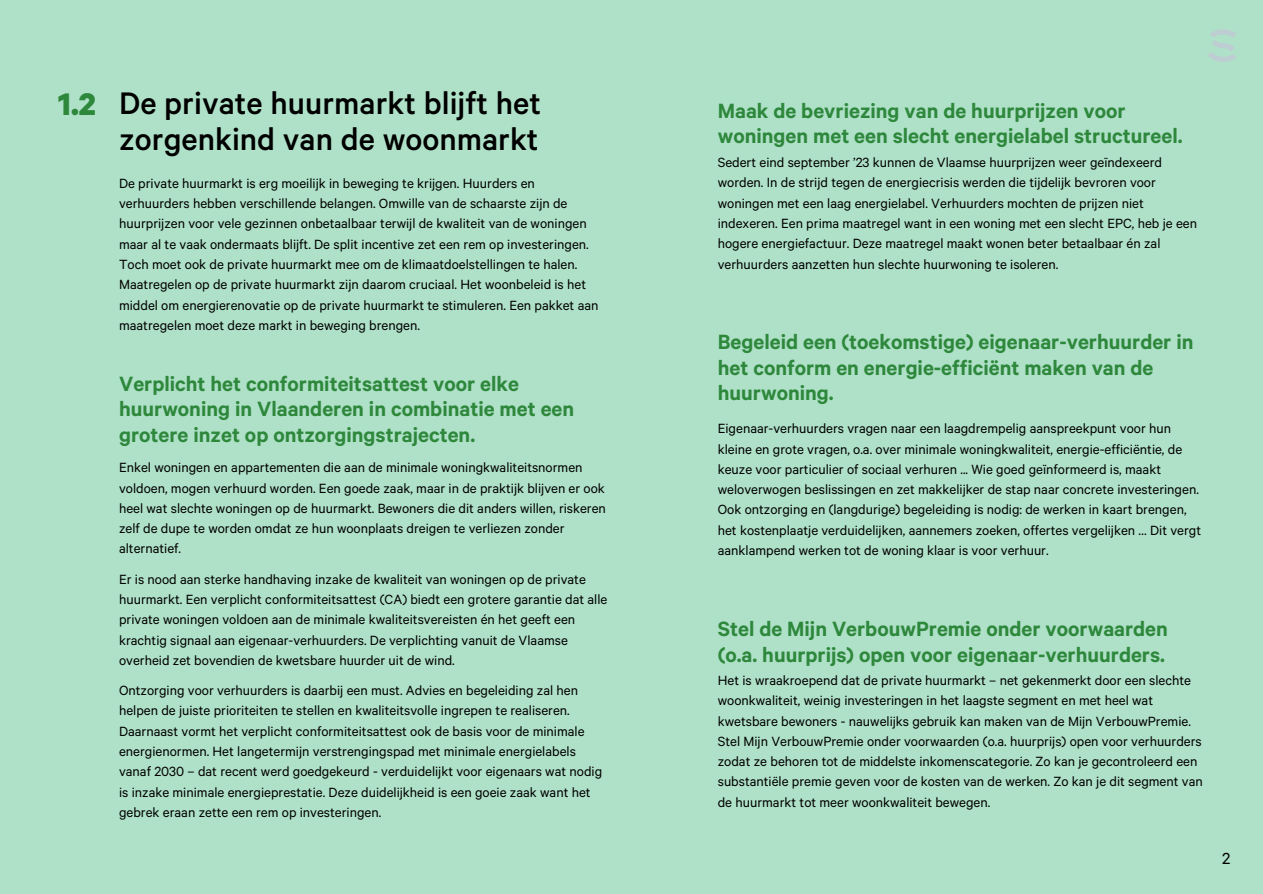
<style>
.page{position:relative;width:1263px;height:894px;background:#fff}
.page>*{position:absolute;margin:0;border:0;box-sizing:border-box;transform-origin:0 0}
.t1{font:500 35.1px/36.2px "Calibre";color:#000}
.t2{font:700 35.1px "Calibre";color:#2e883c}
.t3{font:600 23.25px/25.8px "Calibre";color:#2e883c}
.t4{font:18px "Calibre";color:#000}
.t5{font:15px/20.2px "Calibre";color:#000}
</style>
<div class="page">
<div style="left:0;top:0;width:1263px;height:893px;background:#afe1c8"></div>
<svg style="left:1208px;top:29px;width:28px;height:33px"></svg>
<h2 class="t2" style="left:58px;top:92px;width:39px">1.2</h2>
<p class="t1" style="left:119px;top:90px;width:424px">De private huurmarkt blijft het zorgenkind van de woonmarkt</p>
<h1 class="t5" style="left:119px;top:175px;width:481px">De private huurmarkt is erg moeilijk in beweging te krijgen. Huurders en verhuurders hebben verschillende belangen. Omwille van de schaarste zijn de huurprijzen voor vele gezinnen onbetaalbaar terwijl de kwaliteit van de woningen maar al te vaak ondermaats blijft. De split incentive zet een rem op investeringen.<br>Toch moet ook de private huurmarkt mee om de klimaatdoelstellingen te halen.<br>Maatregelen op de private huurmarkt zijn daarom cruciaal. Het woonbeleid is het middel om energierenovatie op de private huurmarkt te stimuleren. Een pakket aan maatregelen moet deze markt in beweging brengen.</h1>
<p class="t3" style="left:119px;top:374px;width:457px">Verplicht het conformiteitsattest voor elke huurwoning in Vlaanderen in combinatie met een grotere inzet op ontzorgingstrajecten.</p>
<h1 class="t5" style="left:119px;top:460px;width:488px">Enkel woningen en appartementen die aan de minimale woningkwaliteitsnormen voldoen, mogen verhuurd worden. Een goede zaak, maar in de praktijk blijven er ook heel wat slechte woningen op de huurmarkt. Bewoners die dit anders willen, riskeren zelf de dupe te worden omdat ze hun woonplaats dreigen te verliezen zonder alternatief.</h1>
<p class="t5" style="left:119px;top:571px;width:490px">Er is nood aan sterke handhaving inzake de kwaliteit van woningen op de private huurmarkt. Een verplicht conformiteitsattest (CA) biedt een grotere garantie dat alle private woningen voldoen aan de minimale kwaliteitsvereisten én het geeft een krachtig signaal aan eigenaar-verhuurders. De verplichting vanuit de Vlaamse overheid zet bovendien de kwetsbare huurder uit de wind.</p>
<h2 class="t5" style="left:119px;top:682px;width:485px">Ontzorging voor verhuurders is daarbij een must. Advies en begeleiding zal hen helpen de juiste prioriteiten te stellen en kwaliteitsvolle ingrepen te realiseren.<br>Daarnaast vormt het verplicht conformiteitsattest ook de basis voor de minimale energienormen. Het langetermijn verstrengingspad met minimale energielabels vanaf 2030 – dat recent werd goedgekeurd - verduidelijkt voor eigenaars wat nodig is inzake minimale energieprestatie. Deze duidelijkheid is een goeie zaak want het gebrek eraan zette een rem op investeringen.</h2>
<p class="t3" style="left:718px;top:101px;width:466px">Maak de bevriezing van de huurprijzen voor woningen met een slecht energielabel structureel.</p>
<p class="t5" style="left:718px;top:155px;width:481px">Sedert eind september ’23 kunnen de Vlaamse huurprijzen weer geïndexeerd worden. In de strijd tegen de energiecrisis werden die tijdelijk bevroren voor woningen met een laag energielabel. Verhuurders mochten de prijzen niet indexeren. Een prima maatregel want in een woning met een slecht EPC, heb je een hogere energiefactuur. Deze maatregel maakt wonen beter betaalbaar én zal verhuurders aanzetten hun slechte huurwoning te isoleren.</p>
<h2 class="t3" style="left:718px;top:332px;width:477px">Begeleid een (toekomstige) eigenaar-verhuurder in het conform en energie-efficiënt maken van de huurwoning.</h2>
<p class="t5" style="left:718px;top:421px;width:485px">Eigenaar-verhuurders vragen naar een laagdrempelig aanspreekpunt voor hun kleine en grote vragen, o.a. over minimale woningkwaliteit, energie-efficiëntie, de keuze voor particulier of sociaal verhuren ... Wie goed geïnformeerd is, maakt weloverwogen beslissingen en zet makkelijker de stap naar concrete investeringen.<br>Ook ontzorging en (langdurige) begeleiding is nodig: de werken in kaart brengen, het kostenplaatje verduidelijken, aannemers zoeken, offertes vergelijken … Dit vergt aanklampend werken tot de woning klaar is voor verhuur.</p>
<h2 class="t3" style="left:718px;top:620px;width:452px">Stel de Mijn VerbouwPremie onder voorwaarden (o.a. huurprijs) open voor eigenaar-verhuurders.</h2>
<p class="t5" style="left:718px;top:672px;width:486px">Het is wraakroepend dat de private huurmarkt – net gekenmerkt door een slechte woonkwaliteit, weinig investeringen in het laagste segment en met heel wat kwetsbare bewoners - nauwelijks gebruik kan maken van de Mijn VerbouwPremie.<br>Stel Mijn VerbouwPremie onder voorwaarden (o.a. huurprijs) open voor verhuurders zodat ze behoren tot de middelste inkomenscategorie. Zo kan je gecontroleerd een substantiële premie geven voor de kosten van de werken. Zo kan je dit segment van de huurmarkt tot meer woonkwaliteit bewegen.</p>
<p class="t4" style="left:1222px;top:852px;width:10px">2</p>
</div>
